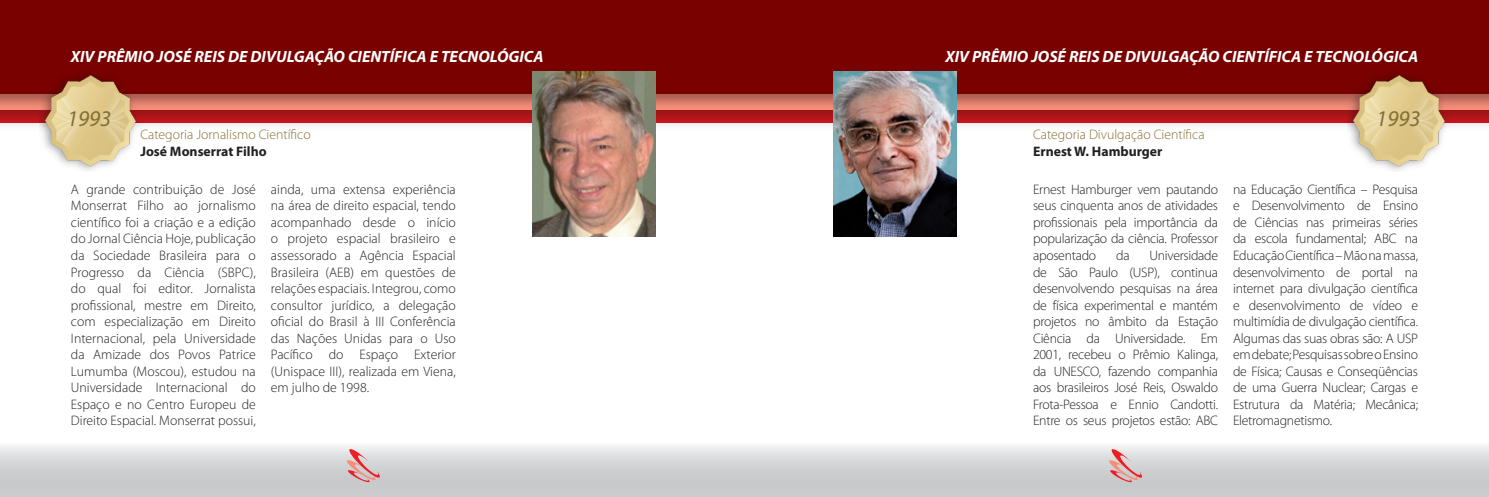
<style>
.page{position:relative;width:1489px;height:497px;background:#fff}
.page>*{position:absolute;margin:0;border:0;box-sizing:border-box;transform-origin:0 0}
.t1{font:italic 22.5px "Myriad Pro";color:#836f34}
.t2{font:italic 700 16.25px "Myriad Pro";color:#fff}
.t3{font:300 13.75px/16.5px "Myriad Pro";letter-spacing:-.02em;color:#231f20;text-align:justify}
.t4{font:300 13.75px "Myriad Pro";color:#836f34}
.t5{font:700 13.75px "Myriad Pro";color:#231f20}
</style>
<div class="page">
<svg style="left:0;top:446px;width:1488px;height:50px;background:#d3d4d6"></svg>
<svg style="left:346px;top:447px;width:34px;height:35px"></svg>
<svg style="left:1108px;top:447px;width:34px;height:35px"></svg>
<img style="left:0;top:109px;width:1488px;height:25px">
<svg style="left:0;top:93px;width:1488px;height:16px;background:#cc6f60"></svg>
<div style="left:0;top:0;width:1488px;height:93px;background:#790100"></div>
<img style="left:1347px;top:73px;width:102px;height:98px">
<img style="left:39px;top:73px;width:102px;height:98px">
<img style="left:532px;top:71px;width:124px;height:165px">
<img style="left:833px;top:71px;width:123px;height:165px">
<p class="t2" style="left:71px;top:46px;width:474px">XIV PRÊMIO JOSÉ REIS DE DIVULGAÇÃO CIENTÍFICA E TECNOLÓGICA</p>
<p class="t2" style="left:945px;top:46px;width:474px">XIV PRÊMIO JOSÉ REIS DE DIVULGAÇÃO CIENTÍFICA E TECNOLÓGICA</p>
<h1 class="t1" style="left:67px;top:105px;width:46px">1993</h1>
<h1 class="t1" style="left:1376px;top:105px;width:46px">1993</h1>
<p class="t4" style="left:140px;top:126px;width:172px">Categoria Jornalismo Científico</p>
<p class="t5" style="left:140px;top:142px;width:128px">José Monserrat Filho</p>
<p class="t3" style="left:71px;top:181px;width:186px">A grande contribuição de José Monserrat Filho ao jornalismo científico foi a criação e a edição do Jornal Ciência Hoje, publicação da Sociedade Brasileira para o Progresso da Ciência (SBPC), do qual foi editor. Jornalista profissional, mestre em Direito, com especialização em Direito Internacional, pela Universidade da Amizade dos Povos Patrice Lumumba (Moscou), estudou na Universidade Internacional do Espaço e no Centro Europeu de Direito Espacial. Monserrat possui,</p>
<p class="t3" style="left:271px;top:181px;width:186px">ainda, uma extensa experiência na área de direito espacial, tendo acompanhado desde o início o projeto espacial brasileiro e assessorado a Agência Espacial Brasileira (AEB) em questões de relações espaciais. Integrou, como consultor jurídico, a delegação oficial do Brasil à III Conferência das Nações Unidas para o Uso Pacífico do Espaço Exterior (Unispace III), realizada em Viena, em julho de 1998.</p>
<p class="t4" style="left:1033px;top:126px;width:173px">Categoria Divulgação Científica</p>
<p class="t5" style="left:1033px;top:142px;width:131px">Ernest W. Hamburger</p>
<p class="t3" style="left:1033px;top:181px;width:186px">Ernest Hamburger vem pautando seus cinquenta anos de atividades profissionais pela importância da popularização da ciência. Professor aposentado</p>
<p class="t3" style="left:1033px;top:247px;width:186px;text-indent:116px">Universidade de São Paulo (USP), continua desenvolvendo pesquisas na área de física experimental e mantém projetos no âmbito da Estação Ciência da Universidade. Em 2001, recebeu o Prêmio Kalinga, da UNESCO, fazendo companhia aos brasileiros José Reis, Oswaldo Frota-Pessoa e Ennio Candotti.<br>Entre os seus projetos estão: ABC</p>
<p class="t3" style="left:1116px;top:247px;width:15px">da</p>
<p class="t3" style="left:1232px;top:181px;width:186px">na Educação Científica – Pesquisa e Desenvolvimento de Ensino de Ciências nas primeiras séries da escola fundamental; ABC na Educação Científica – Mão na massa, desenvolvimento de portal na internet para divulgação científica e desenvolvimento de vídeo e multimídia de divulgação científica.<br>Algumas das suas obras são: A USP em debate; Pesquisas sobre o Ensino de Física; Causas e Conseqüências de uma Guerra Nuclear; Cargas e Estrutura da Matéria; Mecânica; Eletromagnetismo.</p>
</div>
